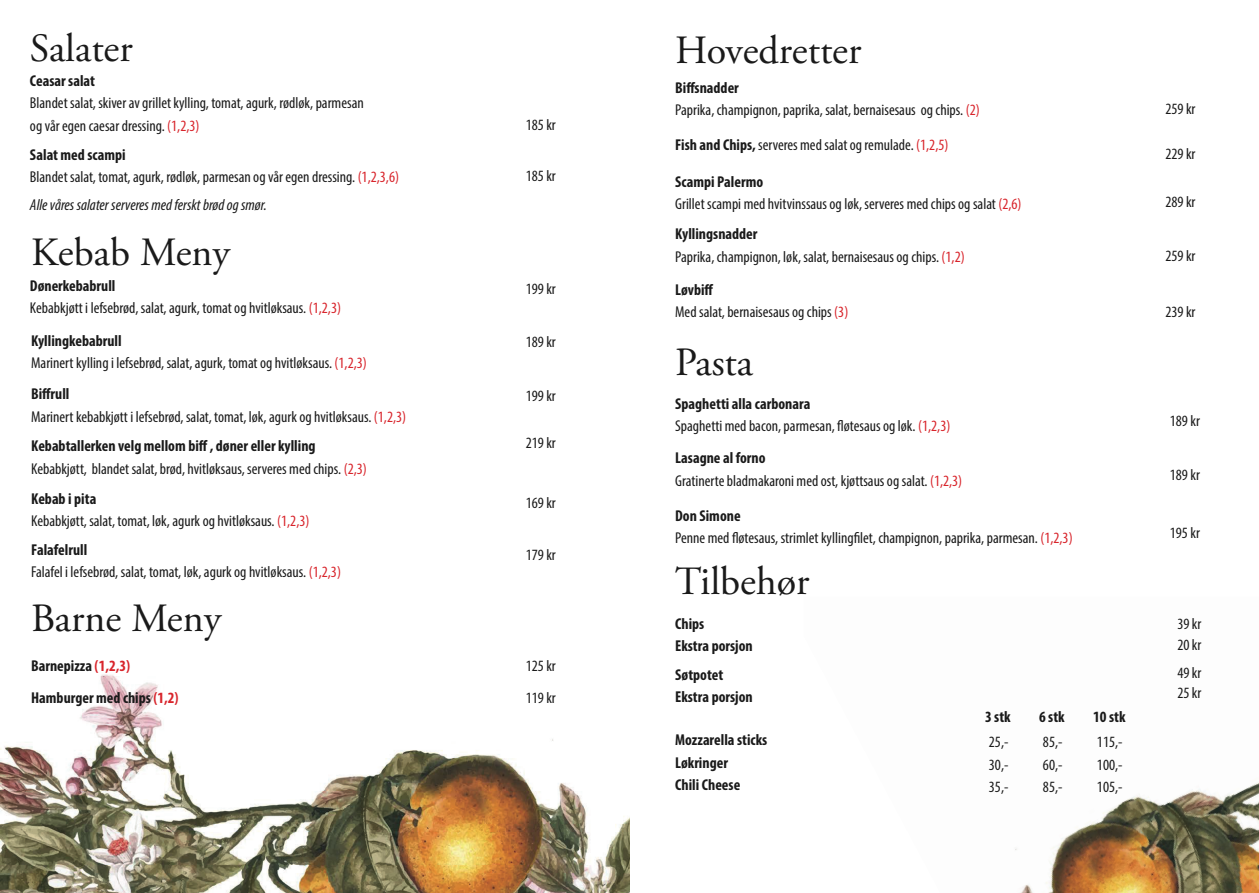
<style>
.page{position:relative;width:1259px;height:893px;background:#fff}
.page>*{position:absolute;margin:0;border:0;box-sizing:border-box;transform-origin:0 0}
.t1{font:40.05px "Adobe Garamond Pro";color:#1a1a1a}
.t2{font:condensed 15.75px/22.2px "Myriad Pro";color:#1a1a1a}
.t3{font:700 condensed 15.75px/22.2px "Myriad Pro";color:#1a1a1a}
.t4{font:italic condensed 15.75px "Myriad Pro";color:#1a1a1a}
.s1{color:#d8242b}
.s2{font-weight:700}
</style>
<div class="page">
<img style="left:0;top:676px;width:629px;height:217px">
<img style="left:1015px;top:782px;width:244px;height:111px">
<h1 class="t1" style="left:30px;top:24px;width:104px">Salater</h1>
<p class="t3" style="left:30px;top:69px;width:66px">Ceasar salat</p>
<p class="t2" style="left:30px;top:92px;width:335px">Blandet salat, skiver av grillet kylling, tomat, agurk, rødløk, parmesan og vår egen caesar dressing. <span class="s1">(1,2,3)</span></p>
<p class="t2" style="left:30px;top:143px;width:370px"><span class="s2">Salat med scampi<br></span>Blandet salat, tomat, agurk, rødløk, parmesan og vår egen dressing. <span class="s1">(1,2,3,6)</span></p>
<p class="t4" style="left:30px;top:195px;width:238px">Alle våres salater serveres med ferskt brød og smør.</p>
<h1 class="t1" style="left:31px;top:229px;width:200px">Kebab Meny</h1>
<p class="t2" style="left:526px;top:114px;width:32px">185 kr</p>
<p class="t2" style="left:526px;top:164px;width:32px">185 kr</p>
<p class="t2" style="left:30px;top:275px;width:312px"><span class="s2">Dønerkebabrull<br></span>Kebabkjøtt i lefsebrød, salat, agurk, tomat og hvitløksaus. <span class="s1">(1,2,3)</span></p>
<p class="t2" style="left:526px;top:278px;width:32px">199 kr</p>
<p class="t2" style="left:31px;top:329px;width:337px"><span class="s2">Kyllingkebabrull<br></span>Marinert kylling i lefsebrød, salat, agurk, tomat og hvitløksaus. <span class="s1">(1,2,3)</span></p>
<p class="t2" style="left:526px;top:331px;width:32px">189 kr</p>
<p class="t2" style="left:31px;top:383px;width:376px"><span class="s2">Biffrull<br></span>Marinert kebabkjøtt i lefsebrød, salat, tomat, løk, agurk og hvitløksaus. <span class="s1">(1,2,3)</span></p>
<p class="t2" style="left:526px;top:384px;width:32px">199 kr</p>
<p class="t2" style="left:31px;top:435px;width:337px"><span class="s2">Kebabtallerken velg mellom biff , døner eller kylling<br></span>Kebabkjøtt, blandet salat, brød, hvitløksaus, serveres med chips. <span class="s1">(2,3)</span></p>
<p class="t2" style="left:526px;top:432px;width:32px">219 kr</p>
<p class="t2" style="left:31px;top:487px;width:280px"><span class="s2">Kebab i pita<br></span>Kebabkjøtt, salat, tomat, løk, agurk og hvitløksaus. <span class="s1">(1,2,3)</span></p>
<p class="t2" style="left:526px;top:492px;width:32px">169 kr</p>
<p class="t2" style="left:31px;top:538px;width:311px"><span class="s2">Falafelrull<br></span>Falafel i lefsebrød, salat, tomat, løk, agurk og hvitløksaus. <span class="s1">(1,2,3)</span></p>
<p class="t2" style="left:526px;top:544px;width:32px">179 kr</p>
<h1 class="t1" style="left:31px;top:594px;width:192px">Barne Meny</h1>
<p class="t3" style="left:31px;top:649px;width:149px;line-height:32.2px">Barnepizza <span class="s1">(1,2,3)<br></span>Hamburger med chips <span class="s1">(1,2)</span></p>
<p class="t2" style="left:526px;top:649px;width:32px;line-height:32.2px">125 kr<br>119 kr</p>
<h1 class="t1" style="left:675px;top:26px;width:188px">Hovedretter</h1>
<p class="t2" style="left:675px;top:76px;width:306px"><span class="s2">Biffsnadder<br></span>Paprika, champignon, paprika, salat, bernaisesaus og chips. <span class="s1">(2)</span></p>
<p class="t2" style="left:675px;top:134px;width:275px"><span class="s2">Fish and Chips,</span> serveres med salat og remulade. <span class="s1">(1,2,5)</span></p>
<p class="t2" style="left:675px;top:170px;width:348px"><span class="s2">Scampi Palermo<br></span>Grillet scampi med hvitvinssaus og løk, serveres med chips og salat <span class="s1">(2,6)</span></p>
<p class="t2" style="left:675px;top:223px;width:291px"><span class="s2">Kyllingsnadder<br></span>Paprika, champignon, løk, salat, bernaisesaus og chips. <span class="s1">(1,2)</span></p>
<p class="t2" style="left:675px;top:279px;width:175px"><span class="s2">Løvbiff<br></span>Med salat, bernaisesaus og chips <span class="s1">(3)</span></p>
<h1 class="t1" style="left:675px;top:339px;width:79px">Pasta</h1>
<p class="t2" style="left:675px;top:393px;width:277px"><span class="s2">Spaghetti alla carbonara<br></span>Spaghetti med bacon, parmesan, fløtesaus og løk. <span class="s1">(1,2,3)</span></p>
<p class="t2" style="left:675px;top:447px;width:288px"><span class="s2">Lasagne al forno<br></span>Gratinerte bladmakaroni med ost, kjøttsaus og salat. <span class="s1">(1,2,3)</span></p>
<p class="t2" style="left:675px;top:504px;width:399px"><span class="s2">Don Simone<br></span>Penne med fløtesaus, strimlet kyllingfilet, champignon, paprika, parmesan. <span class="s1">(1,2,3)</span></p>
<h1 class="t1" style="left:675px;top:557px;width:136px">Tilbehør</h1>
<p class="t3" style="left:675px;top:612px;width:79px">Chips<br>Ekstra porsjon</p>
<p class="t3" style="left:675px;top:663px;width:79px">Søtpotet<br>Ekstra porsjon</p>
<p class="t3" style="left:675px;top:729px;width:94px">Mozzarella sticks<br>Løkringer</p>
<p class="t3" style="left:675px;top:773px;width:67px">Chili Cheese</p>
<p class="t3" style="left:985px;top:706px;width:27px">3 stk</p>
<p class="t3" style="left:1039px;top:706px;width:27px">6 stk</p>
<p class="t3" style="left:1093px;top:706px;width:34px">10 stk</p>
<p class="t2" style="left:989px;top:731px;width:21px">25,-</p>
<p class="t2" style="left:1043px;top:731px;width:21px">85,-</p>
<p class="t2" style="left:1097px;top:731px;width:27px">115,-</p>
<p class="t2" style="left:989px;top:753px;width:21px">30,-</p>
<p class="t2" style="left:1043px;top:753px;width:21px">60,-</p>
<p class="t2" style="left:1097px;top:753px;width:27px">100,-</p>
<p class="t2" style="left:989px;top:775px;width:21px">35,-</p>
<p class="t2" style="left:1043px;top:775px;width:21px">85,-</p>
<p class="t2" style="left:1097px;top:775px;width:27px">105,-</p>
<p class="t2" style="left:1165px;top:97px;width:32px">259 kr</p>
<p class="t2" style="left:1165px;top:142px;width:32px">229 kr</p>
<p class="t2" style="left:1165px;top:191px;width:32px">289 kr</p>
<p class="t2" style="left:1165px;top:245px;width:32px">259 kr</p>
<p class="t2" style="left:1165px;top:301px;width:32px">239 kr</p>
<p class="t2" style="left:1169px;top:409px;width:32px">189 kr</p>
<p class="t2" style="left:1169px;top:463px;width:32px">189 kr</p>
<p class="t2" style="left:1169px;top:521px;width:32px">195 kr</p>
<p class="t2" style="left:1177px;top:613px;width:26px">39 kr</p>
<p class="t2" style="left:1177px;top:630px;width:26px;line-height:28.5px">20 kr<br>49 kr</p>
<p class="t2" style="left:1177px;top:682px;width:26px">25 kr</p>
</div>
